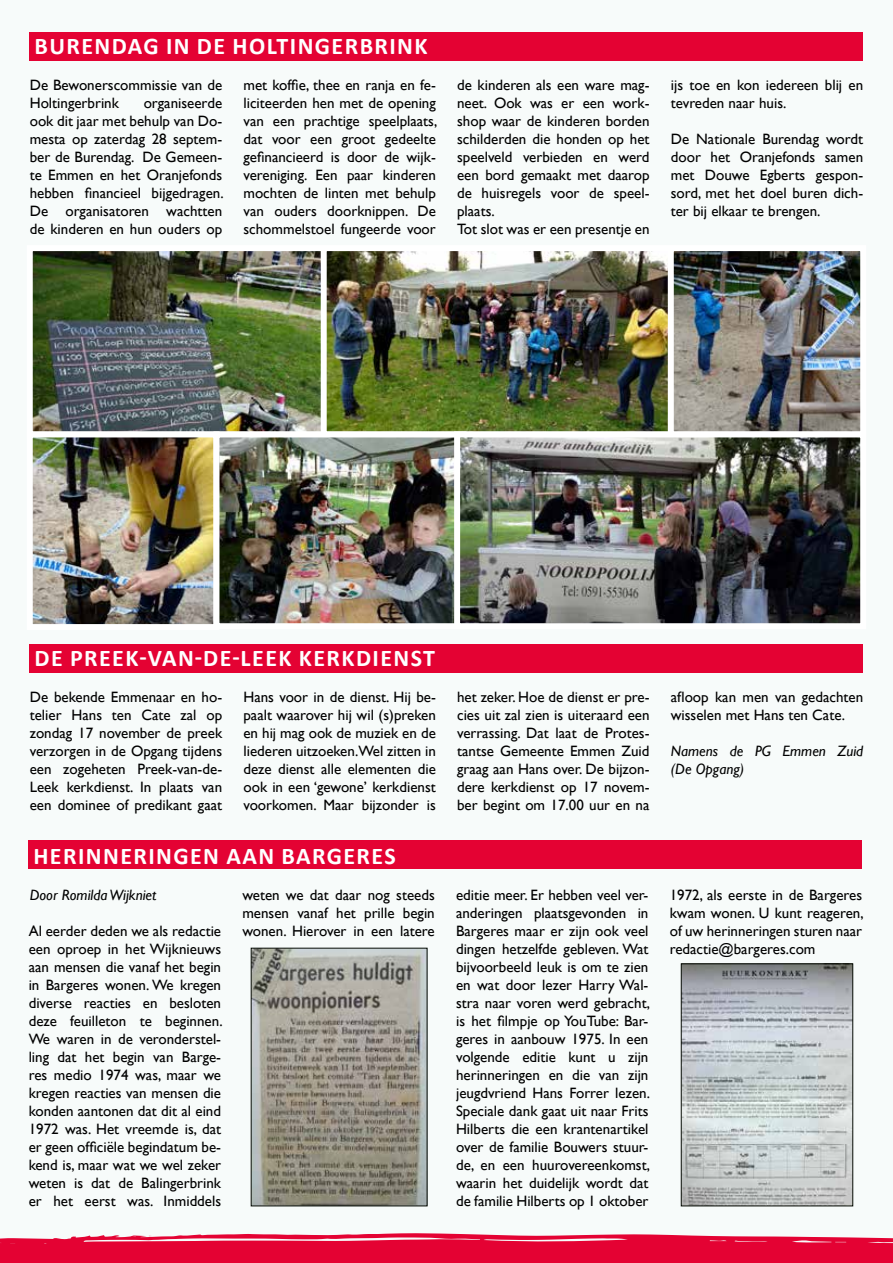
<style>
.page{position:relative;width:893px;height:1263px;background:#f7fbfa}
.page>*{position:absolute;margin:0;border:0;box-sizing:border-box;transform-origin:0 0}
.t1{font:700 24px "Calibri";letter-spacing:.06em;color:#fff}
.t2{font:15px/18px "Gill Sans";color:#000;text-align:justify}
.t3{font:italic 15px/18px "Gill Sans";color:#000}
</style>
<div class="page">
<svg style="left:0;top:1233px;width:893px;height:30px"></svg>
<div style="left:30px;top:32px;width:833px;height:29px;background:#e40233"></div>
<div style="left:30px;top:644px;width:833px;height:29px;background:#e40233"></div>
<div style="left:29px;top:840px;width:833px;height:29px;background:#e40233"></div>
<img style="left:34px;top:252px;width:287px;height:178px">
<div style="left:27px;top:245px;width:379px;height:192px;border:6px solid #fff"></div>
<img style="left:328px;top:252px;width:340px;height:178px">
<div style="left:321px;top:245px;width:358px;height:192px;border:6px solid #fff"></div>
<img style="left:675px;top:252px;width:184px;height:178px">
<div style="left:668px;top:245px;width:198px;height:192px;border:6px solid #fff"></div>
<img style="left:34px;top:438px;width:420px;height:185px">
<div style="left:27px;top:431px;width:192px;height:199px;border:6px solid #fff"></div>
<div style="left:213px;top:431px;width:253px;height:198px;border:6px solid #fff"></div>
<img style="left:461px;top:438px;width:398px;height:184px">
<div style="left:454px;top:431px;width:412px;height:198px;border:6px solid #fff"></div>
<img style="left:253px;top:950px;width:172px;height:254px">
<div style="left:251px;top:948px;width:176px;height:258px;border:1px solid #090e07"></div>
<img style="left:683px;top:966px;width:168px;height:238px">
<div style="left:681px;top:964px;width:172px;height:242px;border:1px solid #090e07"></div>
<h1 class="t1" style="left:34px;top:29px;width:395px">BURENDAG IN DE HOLTINGERBRINK</h1>
<p class="t2" style="left:30px;top:76px;width:194px">De Bewonerscommissie van de<br>Holtingerbrink</p>
<p class="t2" style="left:30px;top:94px;width:195px;text-indent:114px">organiseerde ook dit jaar met behulp van Do&shy;mesta op zaterdag 28 septem&shy;ber de Burendag. De Gemeen&shy;te Emmen en het Oranjefonds hebben financieel bijgedragen.<br>De organisatoren wachtten de kinderen en hun ouders op</p>
<p class="t2" style="left:243px;top:76px;width:195px">met koffie, thee en ranja en fe&shy;liciteerden hen met de opening van een prachtige speelplaats, dat voor een groot gedeelte gefinancieerd is door de wijk&shy;vereniging. Een paar kinderen mochten de linten met behulp van ouders doorknippen. De schommelstoel fungeerde voor</p>
<p class="t2" style="left:457px;top:76px;width:194px;text-align:left">de kinderen als een ware mag&shy;neet. Ook was er een work&shy;shop waar de kinderen borden schilderden die honden op het speelveld verbieden en werd een bord gemaakt met daarop de huisregels voor de speel&shy;plaats.<br>Tot slot was er een presentje en</p>
<p class="t2" style="left:671px;top:76px;width:194px">ijs toe en kon iedereen blij en tevreden naar huis.</p>
<p class="t2" style="left:671px;top:130px;width:194px">De Nationale Burendag wordt door het Oranjefonds samen met Douwe Egberts gespon&shy;sord, met het doel buren dich&shy;ter bij elkaar te brengen.</p>
<h1 class="t1" style="left:34px;top:641px;width:402px">DE PREEK-VAN-DE-LEEK KERKDIENST</h1>
<p class="t2" style="left:30px;top:688px;width:194px">De bekende Emmenaar en ho&shy;telier Hans ten Cate zal op zondag 17 november de preek verzorgen in de Opgang tijdens een zogeheten Preek-van-de-Leek kerkdienst. In plaats van een dominee of predikant gaat</p>
<p class="t2" style="left:243px;top:688px;width:194px">Hans voor in de dienst. Hij be&shy;paalt waarover hij wil (s)preken en hij mag ook de muziek en de liederen uitzoeken.Wel zitten in deze dienst alle elementen die ook in een ‘gewone’ kerkdienst voorkomen. Maar bijzonder is</p>
<p class="t2" style="left:457px;top:688px;width:194px">het zeker. Hoe de dienst er pre&shy;cies uit zal zien is uiteraard een verrassing. Dat laat de Protes&shy;tantse Gemeente Emmen Zuid graag aan Hans over. De bijzon&shy;dere kerkdienst op 17 novem&shy;ber begint om 17.00 uur en na</p>
<p class="t2" style="left:671px;top:688px;width:194px">afloop kan men van gedachten wisselen met Hans ten Cate.</p>
<p class="t3" style="left:671px;top:742px;width:194px">Namens de PG Emmen Zuid (De Opgang)</p>
<h1 class="t1" style="left:33px;top:839px;width:364px">HERINNERINGEN AAN BARGERES</h1>
<p class="t3" style="left:30px;top:886px;width:128px">Door Romilda Wijkniet</p>
<p class="t2" style="left:242px;top:886px;width:194px">weten we dat daar nog steeds mensen vanaf het prille begin wonen. Hierover in een latere</p>
<p class="t2" style="left:456px;top:886px;width:195px">editie meer. Er hebben veel ver&shy;anderingen plaatsgevonden in Bargeres maar er zijn ook veel dingen hetzelfde gebleven. Wat bijvoorbeeld leuk is om te zien en wat door lezer Harry Wal&shy;stra naar voren werd gebracht, is het filmpje op YouTube: Bar&shy;geres in aanbouw 1975. In een volgende editie kunt u zijn herinneringen en die van zijn jeugdvriend Hans Forrer lezen.<br>Speciale dank gaat uit naar Frits Hilberts die een krantenartikel over de familie Bouwers stuur&shy;de, en een huurovereenkomst, waarin het duidelijk wordt dat de familie Hilberts op 1 oktober</p>
<p class="t2" style="left:670px;top:886px;width:195px">1972, als eerste in de Bargeres kwam wonen. U kunt reageren, of uw herinneringen sturen naar redactie@bargeres.com</p>
<p class="t2" style="left:29px;top:922px;width:195px">Al eerder deden we als redactie een oproep in het Wijknieuws aan mensen die vanaf het begin in Bargeres wonen. We kregen diverse reacties en besloten deze feuilleton te beginnen.<br>We waren in de veronderstel&shy;ling dat het begin van Barge&shy;res medio 1974 was, maar we kregen reacties van mensen die konden aantonen dat dit al eind 1972 was. Het vreemde is, dat er geen officiële begindatum be&shy;kend is, maar wat we wel zeker weten is dat de Balingerbrink er het eerst was. Inmiddels</p>
</div>
